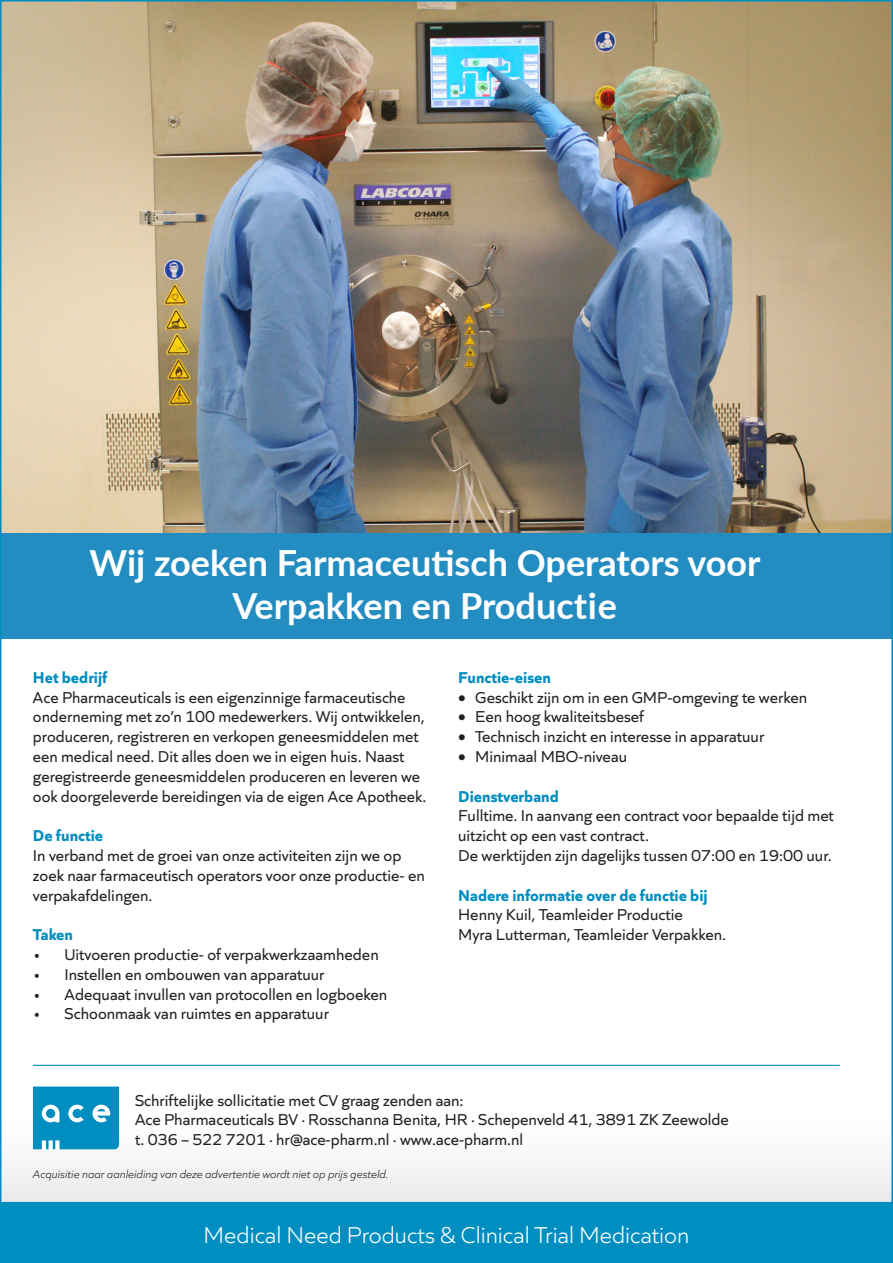
<style>
.page{position:relative;width:893px;height:1263px;background:#fff}
.page>*{position:absolute;margin:0;border:0;box-sizing:border-box;transform-origin:0 0}
.Header_1{font:700 36px/43.2px "Lato";color:#fff;text-align:center}
.t1{font:300 24px "Quiet Sans";color:#fff}
.Broodtekst{font:16.5px/19.8px "Quiet Sans";color:#231f20}
.Broodtekst-2{font:700 16.5px "Quiet Sans";color:#008ec1}
.Kop{font:700 16.5px "Quiet Sans";color:#008ec1}
.Broodtekst-3{font:italic 300 11.7px "Quiet Sans";color:#231f20}
</style>
<div class="page">
<svg style="left:0;top:1116px;width:893px;height:93px;fill:#f6f6f6"></svg>
<img style="left:3px;top:3px;width:887px;height:531px">
<hr style="left:33px;top:1065px;width:807px;height:1px;background:#008ec1">
<div style="left:0;top:534px;width:891px;height:105px;background:#238dc1"></div>
<div style="left:0;top:1203px;width:893px;height:60px;background:#008ec1"></div>
<svg style="left:33px;top:1086px;width:86px;height:63px;background:#209cc8"></svg>
<p class="Header_1" style="left:89px;top:540px;width:673px">Wij zoeken Farmaceutisch Operators voor<br>Verpakken en Productie</p>
<p class="Kop" style="left:33px;top:664px;width:76px">Het bedrijf</p>
<p class="Broodtekst" style="left:33px;top:686px;width:395px">Ace Pharmaceuticals is een eigenzinnige farmaceutische onderneming met zo’n 100 medewerkers. Wij ontwikkelen, produceren, registreren en verkopen geneesmiddelen met een medical need. Dit alles doen we in eigen huis. Naast geregistreerde geneesmiddelen produceren en leveren we ook doorgeleverde bereidingen via de eigen Ace Apotheek.</p>
<p class="Broodtekst-2" style="left:33px;top:823px;width:72px">De functie</p>
<p class="Broodtekst" style="left:33px;top:844px;width:393px">In verband met de groei van onze activiteiten zijn we op zoek naar farmaceutisch operators voor onze productie- en verpakafdelingen.</p>
<p class="Broodtekst-2" style="left:33px;top:922px;width:42px">Taken</p>
<p class="Broodtekst" style="left:33px;top:943px;width:347px">• Uitvoeren productie- of verpakwerkzaamheden</p>
<p class="Broodtekst" style="left:33px;top:963px;width:293px">• Instellen en ombouwen van apparatuur</p>
<p class="Broodtekst" style="left:33px;top:983px;width:356px">• Adequaat invullen van protocollen en logboeken</p>
<p class="Broodtekst" style="left:33px;top:1003px;width:298px">• Schoonmaak van ruimtes en apparatuur</p>
<p class="Broodtekst-2" style="left:458px;top:664px;width:94px">Functie-eisen</p>
<p class="Broodtekst" style="left:458px;top:686px;width:351px">• Geschikt zijn om in een GMP-omgeving te werken</p>
<p class="Broodtekst" style="left:458px;top:706px;width:188px">• Een hoog kwaliteitsbesef</p>
<p class="Broodtekst" style="left:458px;top:725px;width:308px">• Technisch inzicht en interesse in apparatuur</p>
<p class="Broodtekst" style="left:458px;top:745px;width:170px">• Minimaal MBO-niveau</p>
<p class="Broodtekst-2" style="left:458px;top:783px;width:102px">Dienstverband</p>
<p class="Broodtekst" style="left:458px;top:805px;width:377px">Fulltime. In aanvang een contract voor bepaalde tijd met uitzicht op een vast contract.</p>
<p class="Broodtekst" style="left:458px;top:844px;width:375px">De werktijden zijn dagelijks tussen 07:00 en 19:00 uur.</p>
<p class="Broodtekst-2" style="left:458px;top:882px;width:251px">Nadere informatie over de functie bij</p>
<p class="Broodtekst" style="left:458px;top:904px;width:226px">Henny Kuil, Teamleider Productie</p>
<p class="Broodtekst" style="left:458px;top:923px;width:269px">Myra Lutterman, Teamleider Verpakken.</p>
<p class="Broodtekst" style="left:135px;top:1089px;width:595px">Schriftelijke sollicitatie met CV graag zenden aan:<br>Ace Pharmaceuticals BV . Rosschanna Benita, HR . Schepenveld 41, 3891 ZK Zeewolde</p>
<p class="Broodtekst" style="left:135px;top:1128px;width:390px">t. 036 – 522 7201 . hr@ace-pharm.nl . www.ace-pharm.nl</p>
<p class="Broodtekst-3" style="left:33px;top:1165px;width:357px">Acquisitie naar aanleiding van deze advertentie wordt niet op prijs gesteld.</p>
<p class="t1" style="left:204px;top:1218px;width:487px">Medical Need Products &amp; Clinical Trial Medication</p>
</div>
